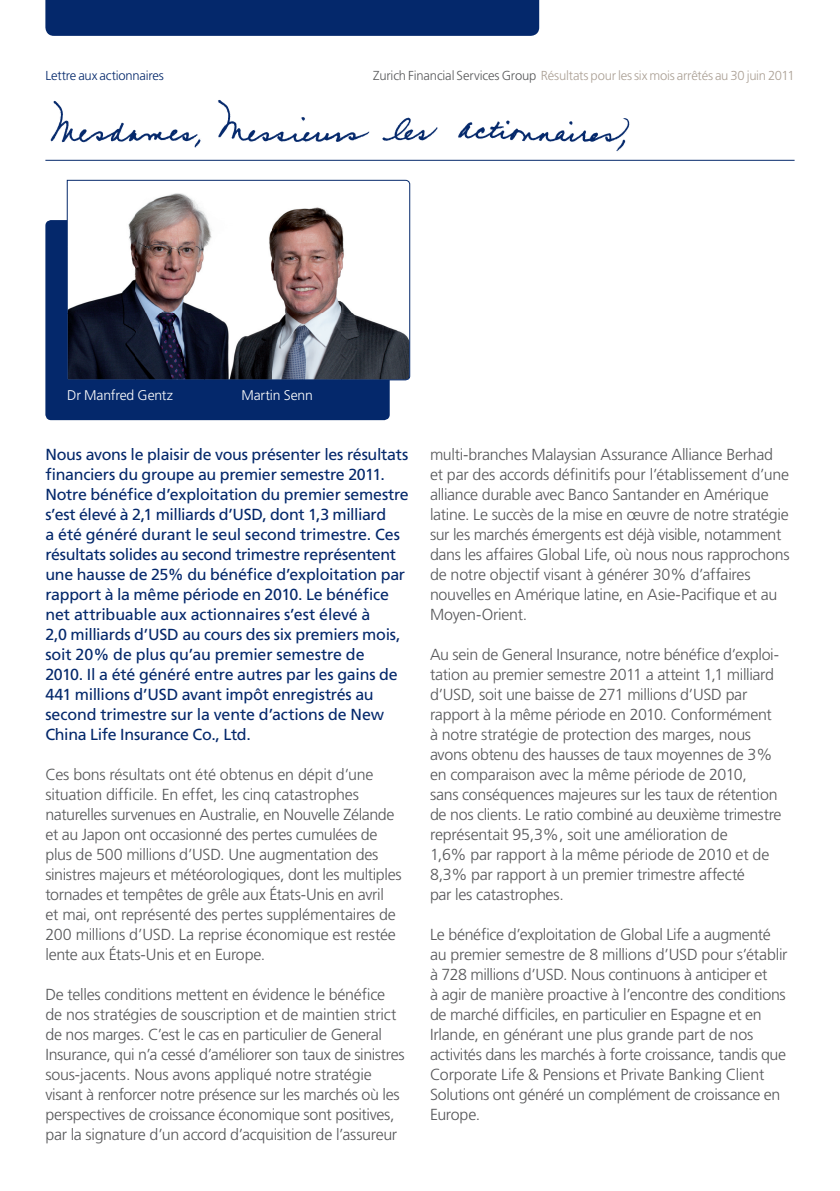
<style>
.page{position:relative;width:840px;height:1191px;background:#fff}
.page>*{position:absolute;margin:0;border:0;box-sizing:border-box;transform-origin:0 0}
.t1{font:300 16px/20px "Frutiger";letter-spacing:-.02em;color:#57585a}
.t2{font:16px/20px "Frutiger";letter-spacing:-.015em;color:#04286b}
.t3{font:300 14px "Frutiger";letter-spacing:-.015em;color:#fff}
.t4{font:300 13px "Frutiger";letter-spacing:-.015em;color:#aba095}
.t5{font:300 13px "Frutiger";letter-spacing:-.015em;color:#04286b}
.s1{color:#57585a}
</style>
<div class="page">
<img style="left:45px;top:100px;width:601px;height:60px">
<div style="left:45px;top:220px;width:344px;height:200px;background:#04286b;border-radius:6px"></div>
<svg style="left:67px;top:180px;width:343px;height:200px"></svg>
<div style="left:45px;top:0;width:494px;height:36px;background:#04286b"></div>
<hr style="left:45px;top:160px;width:749px;height:1px;background:#04286b">
<p class="t5" style="left:45px;top:70px;width:120px">Lettre aux actionnaires</p>
<p class="t4" style="left:373px;top:70px;width:423px"><span class="s1">Zurich Financial Services Group</span> Résultats pour les six mois arrêtés au 30 juin 2011</p>
<p class="t3" style="left:67px;top:390px;width:107px">Dr Manfred Gentz</p>
<p class="t3" style="left:241px;top:390px;width:73px">Martin Senn</p>
<p class="t2" style="left:45px;top:446px;width:365px">Nous avons le plaisir de vous présenter les résultats financiers du groupe au premier semestre 2011.<br>Notre bénéfice d’exploitation du premier semestre s’est élevé à 2,1 milliards d’USD, dont 1,3 milliard<br>a été généré durant le seul second trimestre. Ces résultats solides au second trimestre représentent une hausse de 25% du bénéfice d’exploitation par rapport à la même période en 2010. Le bénéfice net attribuable aux actionnaires s’est élevé à<br>2,0 milliards d’USD au cours des six premiers mois, soit 20% de plus qu’au premier semestre de<br>2010. Il a été généré entre autres par les gains de 441 millions d’USD avant impôt enregistrés au second trimestre sur la vente d’actions de New China Life Insurance Co., Ltd.</p>
<p class="t1" style="left:45px;top:766px;width:357px">Ces bons résultats ont été obtenus en dépit d’une situation difficile. En effet, les cinq catastrophes naturelles survenues en Australie, en Nouvelle Zélande et au Japon ont occasionné des pertes cumulées de plus de 500 millions d’USD. Une augmentation des sinistres majeurs et météorologiques, dont les multiples tornades et tempêtes de grêle aux États-Unis en avril<br>et mai, ont représenté des pertes supplémentaires de 200 millions d’USD. La reprise économique est restée lente aux États-Unis et en Europe.</p>
<p class="t1" style="left:45px;top:986px;width:360px">De telles conditions mettent en évidence le bénéfice de nos stratégies de souscription et de maintien strict de nos marges. C’est le cas en particulier de General Insurance, qui n’a cessé d’améliorer son taux de sinistres sous-jacents. Nous avons appliqué notre stratégie visant à renforcer notre présence sur les marchés où les perspectives de croissance économique sont positives, par la signature d’un accord d’acquisition de l’assureur</p>
<p class="t1" style="left:430px;top:446px;width:361px">multi-branches Malaysian Assurance Alliance Berhad et par des accords définitifs pour l’établissement d’une alliance durable avec Banco Santander en Amérique latine. Le succès de la mise en œuvre de notre stratégie sur les marchés émergents est déjà visible, notamment dans les affaires Global Life, où nous nous rapprochons de notre objectif visant à générer 30% d’affaires nouvelles en Amérique latine, en Asie-Pacifique et au Moyen-Orient.</p>
<p class="t1" style="left:430px;top:646px;width:353px">Au sein de General Insurance, notre bénéfice d’exploi&shy;tation au premier semestre 2011 a atteint 1,1 milliard d’USD, soit une baisse de 271 millions d’USD par rapport à la même période en 2010. Conformément à notre stratégie de protection des marges, nous avons obtenu des hausses de taux moyennes de 3% en comparaison avec la même période de 2010,<br>sans conséquences majeures sur les taux de rétention de nos clients. Le ratio combiné au deuxième trimestre représentait 95,3%, soit une amélioration de<br>1,6% par rapport à la même période de 2010 et de 8,3% par rapport à un premier trimestre affecté<br>par les catastrophes.</p>
<p class="t1" style="left:430px;top:926px;width:359px">Le bénéfice d’exploitation de Global Life a augmenté au premier semestre de 8 millions d’USD pour s’établir à 728 millions d’USD. Nous continuons à anticiper et<br>à agir de manière proactive à l’encontre des conditions de marché difficiles, en particulier en Espagne et en Irlande, en générant une plus grande part de nos activités dans les marchés à forte croissance, tandis que Corporate Life &amp; Pensions et Private Banking Client Solutions ont généré un complément de croissance en Europe.</p>
</div>
